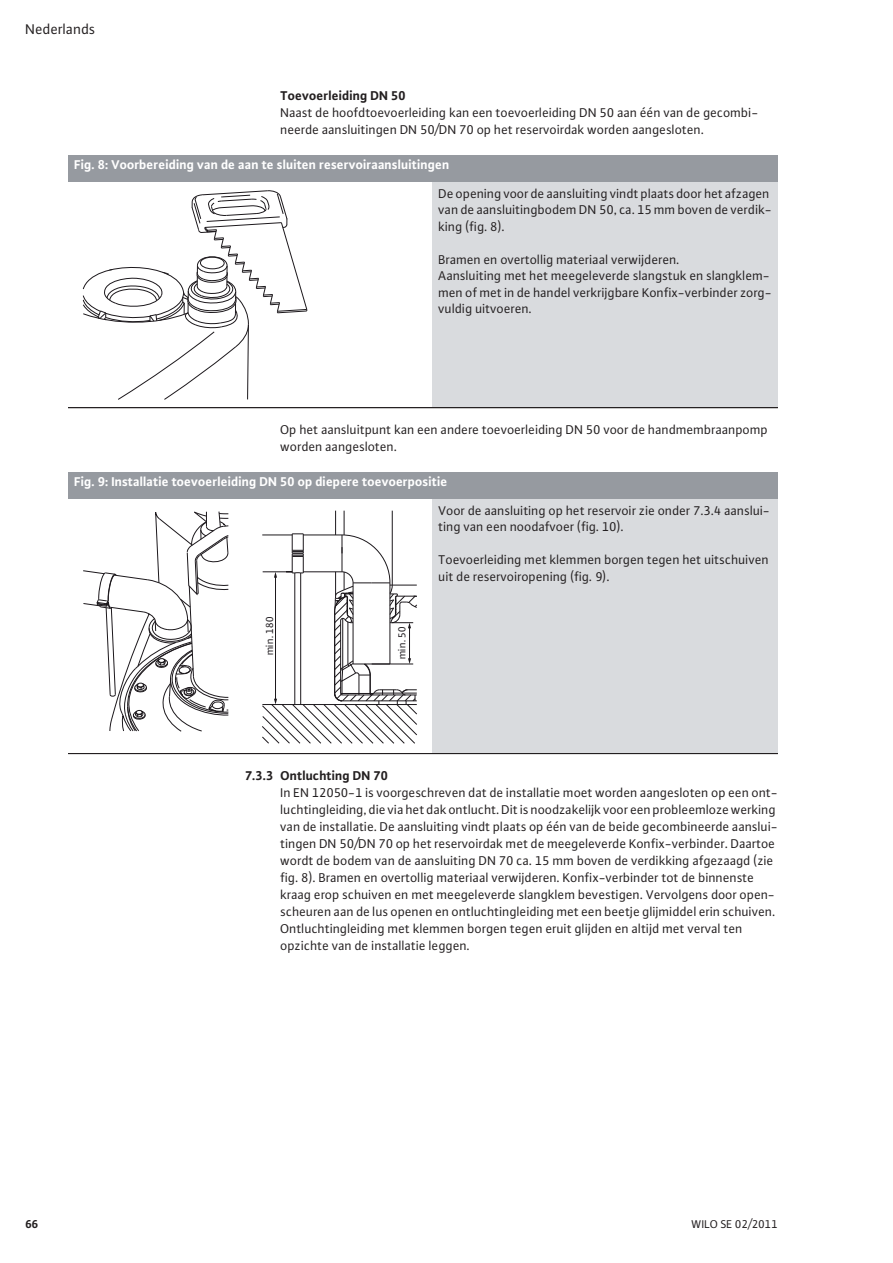
<style>
.page{position:relative;width:893px;height:1263px;background:#fff}
.page>*{position:absolute;margin:0;border:0;box-sizing:border-box;transform-origin:0 0}
.t1{font:15px "WILO Plus FM";color:#231f20}
.t2{font:13.5px/17px "WILO Plus FM";color:#231f20}
.t3{font:700 13.5px "WILO Plus FM";color:#fff}
.t4{font:700 13.5px "WILO Plus FM";color:#231f20}
.t5{font:12px "WILO Plus FM";color:#231f20}
.t6{font:700 12px "WILO Plus FM";color:#231f20}
.t7{font:10.8px "WILO Plus FM";color:#1c181c}
</style>
<div class="page">
<div style="left:68px;top:155px;width:710px;height:27px;background:#969aa0"></div>
<div style="left:432px;top:182px;width:346px;height:226px;background:#d9dbde"></div>
<hr style="left:68px;top:407px;width:710px;height:1px;background:#231f20">
<svg style="left:83px;top:190px;width:224px;height:210px"></svg>
<div style="left:68px;top:472px;width:710px;height:27px;background:#969aa0"></div>
<div style="left:432px;top:499px;width:346px;height:255px;background:#d9dbde"></div>
<hr style="left:68px;top:753px;width:710px;height:1px;background:#231f20">
<svg style="left:83px;top:511px;width:146px;height:244px"></svg>
<svg style="left:262px;top:511px;width:155px;height:233px"></svg>
<p class="t1" style="left:26px;top:24px;width:72px">Nederlands</p>
<p class="t4" style="left:281px;top:90px;width:127px">Toevoerleiding DN 50</p>
<p class="t2" style="left:281px;top:105px;width:479px">Naast de hoofdtoevoerleiding kan een toevoerleiding DN 50 aan één van de gecombi&shy;neerde aansluitingen DN 50/DN 70 op het reservoirdak worden aangesloten.</p>
<p class="t3" style="left:74px;top:159px;width:377px">Fig. 8: Voorbereiding van de aan te sluiten reservoiraansluitingen</p>
<p class="t2" style="left:438px;top:186px;width:335px;line-height:16.5px">De opening voor de aansluiting vindt plaats door het afzagen van de aansluitingbodem DN 50, ca. 15 mm boven de verdik&shy;king (fig. 8).</p>
<p class="t2" style="left:438px;top:252px;width:335px;line-height:16.5px">Bramen en overtollig materiaal verwijderen.<br>Aansluiting met het meegeleverde slangstuk en slangklem&shy;men of met in de handel verkrijgbare Konfix-verbinder zorg&shy;vuldig uitvoeren.</p>
<p class="t2" style="left:281px;top:422px;width:489px">Op het aansluitpunt kan een andere toevoerleiding DN 50 voor de handmembraanpomp worden aangesloten.</p>
<p class="t3" style="left:74px;top:476px;width:375px">Fig. 9: Installatie toevoerleiding DN 50 op diepere toevoerpositie</p>
<p class="t2" style="left:438px;top:503px;width:333px;line-height:16.5px">Voor de aansluiting op het reservoir zie onder 7.3.4 aanslui&shy;ting van een noodafvoer (fig. 10).</p>
<p class="t2" style="left:438px;top:552px;width:332px;line-height:16.5px">Toevoerleiding met klemmen borgen tegen het uitschuiven uit de reservoiropening (fig. 9).</p>
<p class="t7" style="left:266px;top:655px;width:41px;rotate:-90deg">min. 180</p>
<p class="t7" style="left:398px;top:659px;width:35px;rotate:-90deg">min. 50</p>
<p class="t4" style="left:245px;top:770px;width:145px">7.3.3 Ontluchting DN 70</p>
<p class="t2" style="left:281px;top:785px;width:499px">In EN 12050-1 is voorgeschreven dat de installatie moet worden aangesloten op een ont&shy;luchtingleiding, die via het dak ontlucht. Dit is noodzakelijk voor een probleemloze werking van de installatie. De aansluiting vindt plaats op één van de beide gecombineerde aanslui&shy;tingen DN 50/DN 70 op het reservoirdak met de meegeleverde Konfix-verbinder. Daartoe wordt de bodem van de aansluiting DN 70 ca. 15 mm boven de verdikking afgezaagd (zie fig. 8). Bramen en overtollig materiaal verwijderen. Konfix-verbinder tot de binnenste kraag erop schuiven en met meegeleverde slangklem bevestigen. Vervolgens door open&shy;scheuren aan de lus openen en ontluchtingleiding met een beetje glijmiddel erin schuiven.<br>Ontluchtingleiding met klemmen borgen tegen eruit glijden en altijd met verval ten opzichte van de installatie leggen.</p>
<p class="t6" style="left:26px;top:1219px;width:14px">66</p>
<p class="t5" style="left:691px;top:1219px;width:88px">WILO SE 02/2011</p>
</div>
